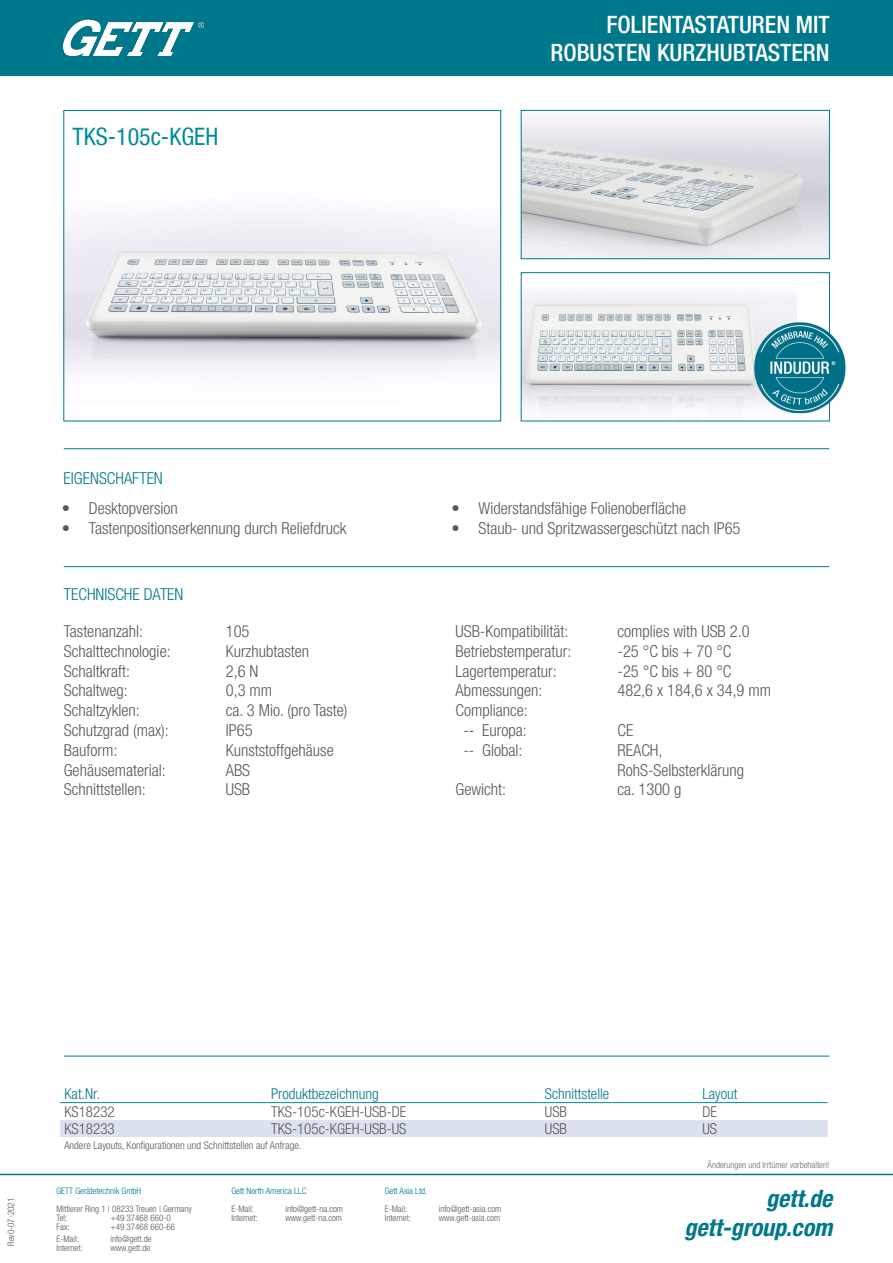
<style>
.page{position:relative;width:893px;height:1263px;background:#fff}
.page>*{position:absolute;margin:0;border:0;box-sizing:border-box;transform-origin:0 0}
.t1{font:500 condensed 24px "Helvetica Neue LT Com";color:#fff}
.t2{font:italic 700 condensed 24px "Helvetica Neue LT Pro";color:#00788b}
.t3{font:condensed 24px "Helvetica Neue LT Com";color:#008a9e}
.t4{font:300 condensed 16.5px "Helvetica Neue LT Com";color:#57585a}
.t5{font:300 condensed 16.5px "Helvetica Neue LT Com";color:#00788b}
.t6{font:300 condensed 15px "Helvetica Neue LT Com";color:#57585a}
.t7{font:300 condensed 15px "Helvetica Neue LT Com";color:#00788b}
.t8{font:300 condensed 10.5px "Helvetica Neue LT Com";color:#57585a}
.t9{font:300 condensed 9px/9px "Helvetica Neue LT Com";color:#57585a}
.t10{font:300 condensed 9px "Helvetica Neue LT Com";color:#00788b}
.t11{font:300 condensed 9px "Helvetica Neue LT Com";color:#6c6d70}
.s1{color:#004a8d}
</style>
<div class="page">
<img style="left:66px;top:215px;width:433px;height:156px">
<div style="left:64px;top:110px;width:437px;height:311px;border:1px solid #00788b"></div>
<hr style="left:0;top:1174px;width:893px;height:1px;background:#00788b">
<hr style="left:64px;top:566px;width:765px;height:1px;background:#00788b">
<div style="left:0;top:0;width:893px;height:75px;background:#00788b"></div>
<img style="left:64px;top:19px;width:140px;height:36px">
<img style="left:523px;top:118px;width:305px;height:139px">
<div style="left:521px;top:110px;width:309px;height:149px;border:1px solid #00788b"></div>
<img style="left:523px;top:292px;width:273px;height:122px">
<div style="left:521px;top:272px;width:309px;height:149px;border:1px solid #00788b"></div>
<hr style="left:64px;top:448px;width:765px;height:1px;background:#00788b">
<hr style="left:64px;top:1056px;width:765px;height:1px;background:#00788b">
<img style="left:748px;top:317px;width:98px;height:102px">
<svg style="left:60px;top:1103px;width:768px;height:34px"></svg>
<hr style="left:60px;top:1102px;width:207px;height:1px;background:#008a9e">
<hr style="left:267px;top:1102px;width:274px;height:1px;background:#008a9e">
<hr style="left:541px;top:1102px;width:157px;height:1px;background:#008a9e">
<hr style="left:698px;top:1102px;width:130px;height:1px;background:#008a9e">
<p class="t3" style="left:73px;top:122px;width:147px">TKS-105c-KGEH</p>
<p class="t1" style="left:606px;top:10px;width:225px">FOLIENTASTATUREN MIT</p>
<p class="t1" style="left:550px;top:39px;width:281px">ROBUSTEN KURZHUBTASTERN</p>
<p class="t5" style="left:64px;top:468px;width:101px">EIGENSCHAFTEN</p>
<p class="t4" style="left:62px;top:499px;width:117px">• Desktopversion</p>
<p class="t4" style="left:62px;top:519px;width:286px">• Tastenpositionserkennung durch Reliefdruck</p>
<p class="t5" style="left:64px;top:584px;width:121px">TECHNISCHE DATEN</p>
<p class="t4" style="left:64px;top:622px;width:81px">Tastenanzahl:</p>
<p class="t4" style="left:226px;top:622px;width:25px">105</p>
<p class="t4" style="left:64px;top:641px;width:108px">Schalttechnologie:</p>
<p class="t4" style="left:226px;top:641px;width:85px">Kurzhubtasten</p>
<p class="t4" style="left:64px;top:661px;width:68px">Schaltkraft:</p>
<p class="t4" style="left:226px;top:661px;width:34px">2,6 N</p>
<p class="t4" style="left:64px;top:681px;width:66px">Schaltweg:</p>
<p class="t4" style="left:226px;top:681px;width:48px">0,3 mm</p>
<p class="t4" style="left:64px;top:701px;width:77px">Schaltzyklen:</p>
<p class="t4" style="left:226px;top:701px;width:123px">ca. 3 Mio. (pro Taste)</p>
<p class="t4" style="left:64px;top:721px;width:107px">Schutzgrad (max):</p>
<p class="t4" style="left:226px;top:721px;width:28px">IP65</p>
<p class="t4" style="left:64px;top:740px;width:55px">Bauform:</p>
<p class="t4" style="left:226px;top:740px;width:109px">Kunststoffgehäuse</p>
<p class="t4" style="left:64px;top:760px;width:104px">Gehäusematerial:</p>
<p class="t4" style="left:226px;top:760px;width:26px">ABS</p>
<p class="t4" style="left:64px;top:780px;width:84px">Schnittstellen:</p>
<p class="t4" style="left:226px;top:780px;width:26px">USB</p>
<p class="t4" style="left:452px;top:499px;width:236px">• Widerstandsfähige Folienoberfläche</p>
<p class="t4" style="left:452px;top:519px;width:290px">• Staub- und Spritzwassergeschützt nach IP65</p>
<p class="t4" style="left:455px;top:622px;width:115px">USB-Kompatibilität:</p>
<p class="t4" style="left:617px;top:622px;width:134px">complies with USB 2.0</p>
<p class="t4" style="left:455px;top:641px;width:117px">Betriebstemperatur:</p>
<p class="t4" style="left:617px;top:641px;width:115px">-25 °C bis + 70 °C</p>
<p class="t4" style="left:455px;top:661px;width:103px">Lagertemperatur:</p>
<p class="t4" style="left:617px;top:661px;width:115px">-25 °C bis + 80 °C</p>
<p class="t4" style="left:455px;top:681px;width:89px">Abmessungen:</p>
<p class="t4" style="left:617px;top:681px;width:155px">482,6 x 184,6 x 34,9 mm</p>
<p class="t4" style="left:455px;top:701px;width:74px">Compliance:</p>
<p class="t4" style="left:463px;top:721px;width:65px"><span class="s1">--</span> Europa:</p>
<p class="t4" style="left:617px;top:721px;width:17px">CE</p>
<p class="t4" style="left:463px;top:740px;width:61px">-- Global:</p>
<p class="t4" style="left:617px;top:740px;width:46px">REACH,</p>
<p class="t4" style="left:617px;top:760px;width:128px">RohS-Selbsterklärung</p>
<p class="t4" style="left:455px;top:780px;width:52px">Gewicht:</p>
<p class="t4" style="left:617px;top:780px;width:66px">ca. 1300 g</p>
<p class="t9" style="left:6px;top:1246px;width:49px;rotate:-90deg">Rev0-07-2021</p>
<p class="t7" style="left:64px;top:1085px;width:37px">Kat.Nr.</p>
<p class="t7" style="left:271px;top:1085px;width:109px">Produktbezeichnung</p>
<p class="t7" style="left:545px;top:1085px;width:66px">Schnittstelle</p>
<p class="t7" style="left:702px;top:1085px;width:37px">Layout</p>
<p class="t6" style="left:64px;top:1103px;width:52px">KS18232</p>
<p class="t6" style="left:271px;top:1103px;width:137px">TKS-105c-KGEH-USB-DE</p>
<p class="t6" style="left:545px;top:1103px;width:24px">USB</p>
<p class="t6" style="left:702px;top:1103px;width:16px">DE</p>
<p class="t6" style="left:64px;top:1120px;width:52px">KS18233</p>
<p class="t6" style="left:271px;top:1120px;width:137px">TKS-105c-KGEH-USB-US</p>
<p class="t6" style="left:545px;top:1120px;width:24px">USB</p>
<p class="t6" style="left:702px;top:1120px;width:16px">US</p>
<p class="t8" style="left:64px;top:1139px;width:238px">Andere Layouts, Konfigurationen und Schnittstellen auf Anfrage.</p>
<p class="t10" style="left:56px;top:1185px;width:86px">GETT Gerätetechnik GmbH</p>
<p class="t9" style="left:56px;top:1204px;width:137px">Mittlerer Ring 1 | 08233 Treuen | Germany<br>Tel:</p>
<p class="t9" style="left:110px;top:1213px;width:62px">+49 37468 660-0</p>
<p class="t9" style="left:56px;top:1222px;width:15px">Fax:</p>
<p class="t9" style="left:110px;top:1222px;width:66px">+49 37468 660-66</p>
<p class="t9" style="left:56px;top:1234px;width:24px">E-Mail:</p>
<p class="t9" style="left:110px;top:1234px;width:43px">info@gett.de</p>
<p class="t9" style="left:56px;top:1243px;width:28px">Internet:</p>
<p class="t9" style="left:110px;top:1243px;width:41px">www.gett.de</p>
<p class="t10" style="left:231px;top:1185px;width:76px">Gett North America LLC</p>
<p class="t9" style="left:231px;top:1204px;width:24px">E-Mail:</p>
<p class="t9" style="left:285px;top:1204px;width:59px">info@gett-na.com</p>
<p class="t9" style="left:231px;top:1213px;width:28px">Internet:</p>
<p class="t9" style="left:285px;top:1213px;width:58px">www.gett-na.com</p>
<p class="t10" style="left:385px;top:1185px;width:44px">Gett Asia Ltd.</p>
<p class="t9" style="left:385px;top:1204px;width:24px">E-Mail:</p>
<p class="t9" style="left:439px;top:1204px;width:64px">info@gett-asia.com</p>
<p class="t9" style="left:385px;top:1213px;width:28px">Internet:</p>
<p class="t9" style="left:439px;top:1213px;width:63px">www.gett-asia.com</p>
<p class="t11" style="left:708px;top:1160px;width:123px">Änderungen und Irrtümer vorbehalten!</p>
<p class="t2" style="left:766px;top:1184px;width:68px">gett.de</p>
<p class="t2" style="left:684px;top:1213px;width:149px">gett-group.com</p>
</div>
